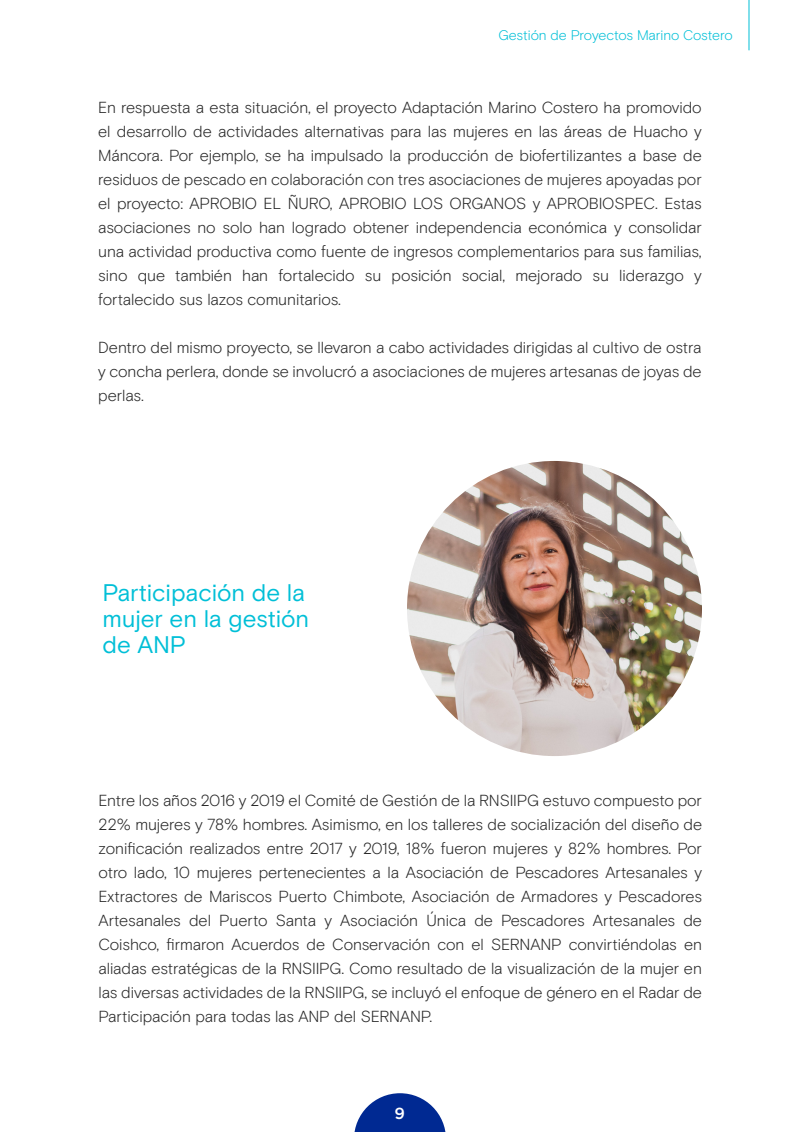
<style>
.page{position:relative;width:800px;height:1132px;background:#fff}
.page>*{position:absolute;margin:0;border:0;box-sizing:border-box;transform-origin:0 0}
.t1{font:24px/26px "Basis Grotesque Pro";letter-spacing:-.005em;color:#00bfd7}
.t2{font:300 16px/24px "Basis Grotesque Pro";letter-spacing:-.005em;color:#262626;text-align:justify}
.t3{font:500 16px "Gotham";color:#fff}
.t4{font:300 14px "Basis Grotesque Pro";letter-spacing:-.01em;color:#00bfd7}
</style>
<div class="page">
<svg style="left:354px;top:1093px;width:92px;height:39px"></svg>
<img style="left:407px;top:461px;width:295px;height:295px;border-radius:148px">
<hr style="left:749px;top:0;width:1px;height:50px;background:#00bfd7">
<p class="t4" style="left:498px;top:26px;width:236px">Gestión de Proyectos Marino Costero</p>
<p class="t2" style="left:98px;top:96px;width:605px">En respuesta a esta situación, el proyecto Adaptación Marino Costero ha promovido el desarrollo de actividades alternativas para las mujeres en las áreas de Huacho y Máncora. Por ejemplo, se ha impulsado la producción de biofertilizantes a base de residuos de pescado en colaboración con tres asociaciones de mujeres apoyadas por el proyecto: APROBIO EL ÑURO, APROBIO LOS ORGANOS y APROBIOSPEC. Estas asociaciones no solo han logrado obtener independencia económica y consolidar una actividad productiva como fuente de ingresos complementarios para sus familias, sino que también han fortalecido su posición social, mejorado su liderazgo y fortalecido sus lazos comunitarios.</p>
<p class="t2" style="left:98px;top:336px;width:605px">Dentro del mismo proyecto, se llevaron a cabo actividades dirigidas al cultivo de ostra y concha perlera, donde se involucró a asociaciones de mujeres artesanas de joyas de perlas.</p>
<h1 class="t1" style="left:103px;top:580px;width:208px">Participación de la mujer en la gestión de ANP</h1>
<p class="t2" style="left:98px;top:789px;width:605px">Entre los años 2016 y 2019 el Comité de Gestión de la RNSIIPG estuvo compuesto por 22% mujeres y 78% hombres. Asimismo, en los talleres de socialización del diseño de zonificación realizados entre 2017 y 2019, 18% fueron mujeres y 82% hombres. Por otro lado, 10 mujeres pertenecientes a la Asociación de Pescadores Artesanales y Extractores de Mariscos Puerto Chimbote, Asociación de Armadores y Pescadores Artesanales del Puerto Santa y Asociación Única de Pescadores Artesanales de Coishco, firmaron Acuerdos de Conservación con el SERNANP convirtiéndolas en aliadas estratégicas de la RNSIIPG. Como resultado de la visualización de la mujer en las diversas actividades de la RNSIIPG, se incluyó el enfoque de género en el Radar de Participación para todas las ANP del SERNANP.</p>
<p class="t3" style="left:394px;top:1102px;width:12px">9</p>
</div>
